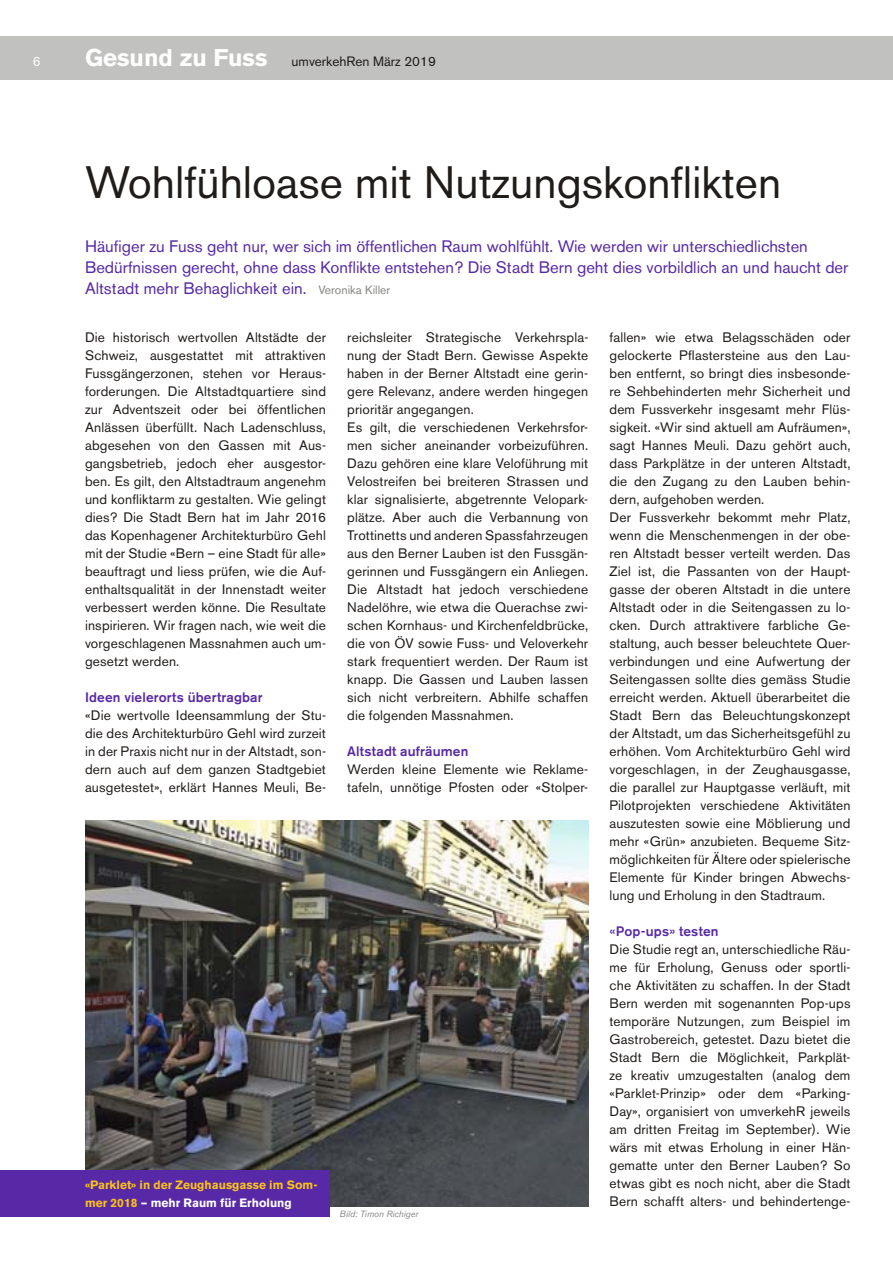
<style>
.page{position:relative;width:893px;height:1263px;background:#fff}
.page>*{position:absolute;margin:0;border:0;box-sizing:border-box;transform-origin:0 0}
.t1{font:45px "Akzidenz Grotesk BE";color:#201c1a}
.t2{font:16.5px/21px "Akzidenz Grotesk BE";color:#5729a6}
.t3{font:13.65px/18px "Akzidenz Grotesk BE";letter-spacing:.01em;color:#201c1a;text-align:justify}
.t4{font:500 13.65px "Akzidenz Grotesk BE";letter-spacing:.01em;color:#5729a6}
.t5{font:13.5px "Akzidenz Grotesk BE";color:#201c1a}
.t6{font:13.5px "Akzidenz Grotesk BE";color:#fff}
.t7{font:700 12px/18px "Akzidenz Grotesk BE";color:#fac01b}
.t8{font:italic 9px "Akzidenz Grotesk BE";color:#878684}
.s1{font-weight:700;font-size:24px;color:#fff}
.s2{font-size:12px;color:#878684}
.s3{color:#fff}
</style>
<div class="page">
<img style="left:85px;top:821px;width:503px;height:385px">
<div style="left:72px;top:36px;width:821px;height:43px;background:#c1c1c0"></div>
<div style="left:0;top:1170px;width:329px;height:47px;background:#5729a6"></div>
<div style="left:0;top:36px;width:77px;height:43px;background:#c1c1c0"></div>
<p class="t6" style="left:33px;top:56px;width:9px">6</p>
<p class="t5" style="left:85px;top:57px;width:352px"><span class="s1">Gesund zu Fuss</span> umverkehRen März 2019</p>
<h1 class="t1" style="left:85px;top:166px;width:698px">Wohlfühloase mit Nutzungskonflikten</h1>
<p class="t2" style="left:85px;top:237px;width:765px">Häufiger zu Fuss geht nur, wer sich im öffentlichen Raum wohlfühlt. Wie werden wir unterschiedlichsten<br>Bedürfnissen gerecht, ohne dass Konflikte entstehen? Die Stadt Bern geht dies vorbildlich an und haucht der<br>Altstadt mehr Behaglichkeit ein. <span class="s2">Veronika Killer</span></p>
<p class="t3" style="left:85px;top:330px;width:242px">Die historisch wertvollen Altstädte der Schweiz, ausgestattet mit attraktiven Fussgängerzonen, stehen vor Heraus&shy;forderungen. Die Altstadtquartiere sind zur Adventszeit oder bei öffentlichen Anlässen überfüllt. Nach Ladenschluss, abgesehen von den Gassen mit Aus&shy;gangsbetrieb, jedoch eher ausgestor&shy;ben. Es gilt, den Altstadtraum angenehm und konfliktarm zu gestalten. Wie gelingt dies? Die Stadt Bern hat im Jahr 2016 das Kopenhagener Architekturbüro Gehl mit der Studie «Bern – eine Stadt für alle» beauftragt und liess prüfen, wie die Auf&shy;enthaltsqualität in der Innenstadt weiter verbessert werden könne. Die Resultate inspirieren. Wir fragen nach, wie weit die vorgeschlagenen Massnahmen auch um&shy;gesetzt werden.</p>
<p class="t4" style="left:85px;top:692px;width:179px">Ideen vielerorts übertragbar</p>
<p class="t3" style="left:85px;top:708px;width:242px">«Die wertvolle Ideensammlung der Stu&shy;die des Architekturbüro Gehl wird zurzeit in der Praxis nicht nur in der Altstadt, son&shy;dern auch auf dem ganzen Stadt gebiet ausgetestet», erklärt Hannes Meuli, Be-</p>
<p class="t3" style="left:347px;top:330px;width:243px;text-align:left">reichsleiter Strategische Verkehrspla&shy;nung der Stadt Bern. Gewisse Aspekte haben in der Berner Altstadt eine gerin&shy;gere Relevanz, andere werden hingegen prioritär angegangen.<br>Es gilt, die verschiedenen Verkehrsfor&shy;men sicher aneinander vorbeizuführen.<br>Dazu gehören eine klare Veloführung mit Velostreifen bei breiteren Strassen und klar signalisierte, abgetrennte Velopark&shy;plätze. Aber auch die Verbannung von Trottinetts und anderen Spassfahrzeugen aus den Berner Lauben ist den Fussgän&shy;gerinnen und Fussgängern ein Anliegen.<br>Die Altstadt hat jedoch verschiedene Nadelöhre, wie etwa die Querachse zwi&shy;schen Kornhaus- und Kirchenfeldbrücke, die von ÖV sowie Fuss- und Veloverkehr stark frequentiert werden. Der Raum ist knapp. Die Gassen und Lauben lassen sich nicht verbreitern. Abhilfe schaffen die folgenden Massnahmen.</p>
<p class="t4" style="left:347px;top:746px;width:123px">Altstadt aufräumen</p>
<p class="t3" style="left:347px;top:762px;width:242px">Werden kleine Elemente wie Reklame&shy;tafeln, unnötige Pfosten oder «Stolper-</p>
<p class="t3" style="left:609px;top:330px;width:243px;text-align:left">fallen» wie etwa Belagsschäden oder gelockerte Pflastersteine aus den Lau&shy;ben entfernt, so bringt dies insbesonde&shy;re Sehbehinderten mehr Sicherheit und dem Fussverkehr insgesamt mehr Flüs&shy;sigkeit. «Wir sind aktuell am Aufräumen», sagt Hannes Meuli. Dazu gehört auch, dass Parkplätze in der unteren Altstadt, die den Zugang zu den Lauben behin&shy;dern, aufgehoben werden.<br>Der Fussverkehr bekommt mehr Platz, wenn die Menschenmengen in der obe&shy;ren Altstadt besser verteilt werden. Das Ziel ist, die Passanten von der Haupt&shy;gasse der oberen Altstadt in die untere Altstadt oder in die Seitengassen zu lo&shy;cken. Durch attraktivere farbliche Ge&shy;staltung, auch besser beleuchtete Quer&shy;verbindungen und eine Aufwertung der Seitengassen sollte dies gemäss Studie erreicht werden. Aktuell überarbeitet die Stadt Bern das Beleuchtungskonzept der Altstadt, um das Sicherheitsgefühl zu erhöhen. Vom Architekturbüro Gehl wird vorgeschlagen, in der Zeughausgasse, die parallel zur Hauptgasse verläuft, mit Pilotprojekten verschiedene Aktivitäten auszutesten sowie eine Möblierung und mehr «Grün» anzubieten. Bequeme Sitz&shy;möglichkeiten für Ältere oder spielerische Elemente für Kinder bringen Abwechs&shy;lung und Erholung in den Stadtraum.</p>
<p class="t4" style="left:609px;top:926px;width:111px">«Pop-ups» testen</p>
<p class="t3" style="left:609px;top:942px;width:243px">Die Studie regt an, unterschiedliche Räu&shy;me für Erholung, Genuss oder sportli&shy;che Aktivitäten zu schaffen. In der Stadt Bern werden mit sogenannten Pop-ups temporäre Nutzungen, zum Beispiel im Gas trobereich, getestet. Dazu bietet die Stadt Bern die Möglichkeit, Parkplät&shy;ze kreativ umzugestalten (analog dem «Parklet-Prinzip» oder dem «Parking-Day», organisiert von umverkehR jeweils am dritten Freitag im September). Wie wärs mit etwas Erholung in einer Hän&shy;gematte unter den Berner Lauben? So etwas gibt es noch nicht, aber die Stadt Bern schafft alters- und behindertenge-</p>
<p class="t7" style="left:85px;top:1176px;width:234px">«Parklet» in der Zeughausgasse im Som&shy;mer 2018 <span class="s3">– mehr Raum für Erholung</span></p>
<p class="t8" style="left:340px;top:1210px;width:80px">Bild: Timon Richiger</p>
</div>
